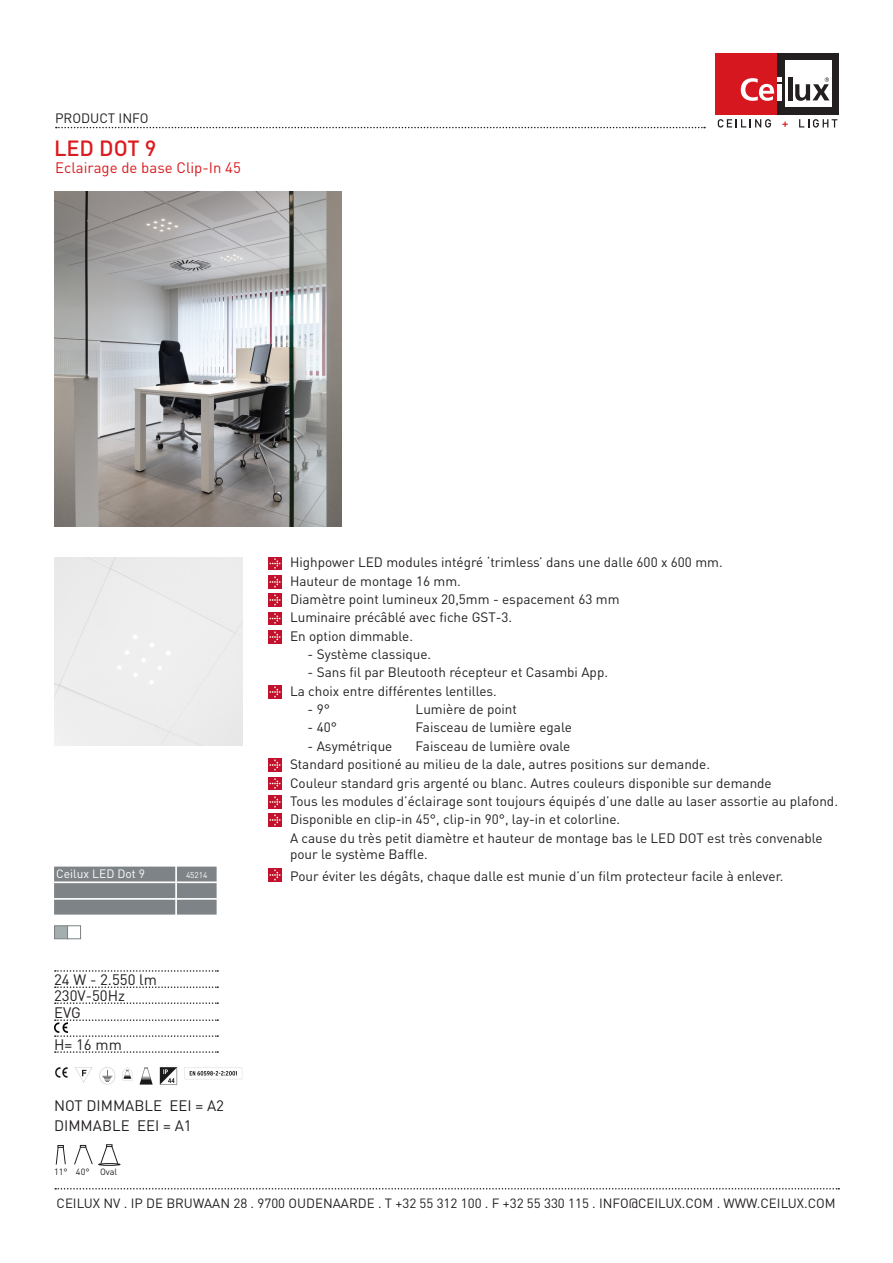
<style>
.page{position:relative;width:893px;height:1263px;background:#fff}
.page>*{position:absolute;margin:0;border:0;box-sizing:border-box;transform-origin:0 0}
.t1{font:500 21.75px "DINOT";color:#db1b1f}
.t2{font:15px "DINOT";color:#231f20}
.t3{font:15px "DINOT";color:#db1b1f}
.t4{font:13.5px "DINOT";color:#231f20}
.t5{font:13.35px "DINOT";color:#231f20}
.t6{font:12px "DINOT";color:#fff}
.t7{font:9px "DINOT";color:#231f20}
.t8{font:8.25px "DINOT";color:#fff}
</style>
<div class="page">
<div style="left:716px;top:53px;width:61px;height:61px;background:#d7171f"></div>
<div style="left:777px;top:53px;width:62px;height:61px;background:#231f20"></div>
<div style="left:785px;top:60px;width:46px;height:47px;background:#fff"></div>
<svg style="left:741px;top:77px;width:40px;height:24px"></svg>
<hr style="left:788px;top:77px;width:4px;height:23px;background:#231f20">
<svg style="left:795px;top:77px;width:34px;height:24px"></svg>
<svg style="left:718px;top:119px;width:53px;height:9px"></svg>
<svg style="left:782px;top:122px;width:6px;height:5px"></svg>
<svg style="left:799px;top:119px;width:38px;height:9px"></svg>
<svg style="left:56px;top:127px;width:649px;height:1px"></svg>
<svg style="left:55px;top:970px;width:163px;height:2px"></svg>
<svg style="left:55px;top:986px;width:163px;height:2px"></svg>
<svg style="left:55px;top:1002px;width:163px;height:2px"></svg>
<svg style="left:55px;top:1051px;width:163px;height:2px"></svg>
<svg style="left:55px;top:1188px;width:784px;height:1px"></svg>
<svg style="left:54px;top:1019px;width:164px;height:18px"></svg>
<svg style="left:269px;top:594px;width:12px;height:12px"></svg>
<svg style="left:269px;top:777px;width:12px;height:31px"></svg>
<svg style="left:269px;top:612px;width:12px;height:31px"></svg>
<div style="left:54px;top:866px;width:121px;height:15px;background:#7e8387;border:2px solid #7e8387"></div>
<div style="left:54px;top:883px;width:121px;height:15px;background:#7e8387;border:2px solid #7e8387"></div>
<div style="left:54px;top:900px;width:121px;height:14px;background:#7e8387"></div>
<div style="left:177px;top:866px;width:40px;height:15px;background:#7e8387;border:2px solid #7e8387"></div>
<div style="left:177px;top:883px;width:40px;height:15px;background:#7e8387;border:2px solid #7e8387"></div>
<div style="left:177px;top:900px;width:40px;height:14px;background:#7e8387"></div>
<div style="left:54px;top:925px;width:14px;height:14px;background:#a5aeae;border:1px solid #7d8184"></div>
<div style="left:67px;top:925px;width:14px;height:14px;background:#fff;border:1px solid #7d8184"></div>
<img style="left:55px;top:1067px;width:188px;height:18px">
<svg style="left:269px;top:685px;width:12px;height:13px"></svg>
<svg style="left:269px;top:814px;width:12px;height:12px"></svg>
<svg style="left:269px;top:868px;width:12px;height:13px"></svg>
<svg style="left:269px;top:557px;width:12px;height:31px"></svg>
<svg style="left:269px;top:759px;width:12px;height:12px"></svg>
<svg style="left:56px;top:1145px;width:10px;height:20px"></svg>
<svg style="left:74px;top:1145px;width:19px;height:20px"></svg>
<svg style="left:100px;top:1144px;width:19px;height:20px"></svg>
<div style="left:98px;top:1163px;width:22px;height:3px;border:1px solid #231f20;border-radius:50%"></div>
<img style="left:54px;top:191px;width:287px;height:335px">
<div style="left:54px;top:557px;width:188px;height:188px;background:#ededed"></div>
<p class="t4" style="left:55px;top:109px;width:95px">PRODUCT INFO</p>
<p class="t1" style="left:54px;top:133px;width:104px">LED DOT 9</p>
<p class="t3" style="left:55px;top:157px;width:187px">Eclairage de base Clip-In 45</p>
<p class="t6" style="left:56px;top:865px;width:90px">Ceilux LED Dot 9</p>
<p class="t8" style="left:186px;top:869px;width:23px">45214</p>
<p class="t2" style="left:54px;top:969px;width:104px">24 W - 2.550 lm</p>
<p class="t2" style="left:54px;top:985px;width:73px">230V-50Hz</p>
<p class="t2" style="left:54px;top:1002px;width:28px">EVG</p>
<p class="t2" style="left:54px;top:1034px;width:69px">H= 16 mm</p>
<p class="t2" style="left:54px;top:1095px;width:171px">NOT DIMMABLE EEI = A2</p>
<p class="t2" style="left:54px;top:1116px;width:139px">DIMMABLE EEI = A1</p>
<p class="t7" style="left:54px;top:1165px;width:15px">11°</p>
<p class="t7" style="left:76px;top:1165px;width:15px">40°</p>
<p class="t7" style="left:100px;top:1165px;width:19px">Oval</p>
<p class="t4" style="left:290px;top:553px;width:434px">Highpower LED modules intégré ‘trimless’ dans une dalle 600 x 600 mm.</p>
<p class="t4" style="left:290px;top:572px;width:172px">Hauteur de montage 16 mm.</p>
<p class="t4" style="left:290px;top:590px;width:331px">Diamètre point lumineux 20,5mm - espacement 63 mm</p>
<p class="t4" style="left:290px;top:608px;width:224px">Luminaire précâblé avec fiche GST-3.</p>
<p class="t4" style="left:290px;top:627px;width:124px">En option dimmable.</p>
<p class="t4" style="left:308px;top:645px;width:125px">- Système classique.</p>
<p class="t4" style="left:308px;top:663px;width:302px">- Sans fil par Bleutooth récepteur et Casambi App.</p>
<p class="t4" style="left:290px;top:682px;width:208px">La choix entre différentes lentilles.</p>
<p class="t4" style="left:308px;top:700px;width:24px">- 9°</p>
<p class="t4" style="left:416px;top:700px;width:103px">Lumière de point</p>
<p class="t4" style="left:308px;top:718px;width:31px">- 40°</p>
<p class="t4" style="left:416px;top:718px;width:158px">Faisceau de lumière egale</p>
<p class="t4" style="left:308px;top:737px;width:86px">- Asymétrique</p>
<p class="t4" style="left:416px;top:737px;width:156px">Faisceau de lumière ovale</p>
<p class="t4" style="left:290px;top:755px;width:422px">Standard positioné au milieu de la dale, autres positions sur demande.</p>
<p class="t4" style="left:290px;top:773px;width:483px">Couleur standard gris argenté ou blanc. Autres couleurs disponible sur demande</p>
<p class="t4" style="left:290px;top:792px;width:549px">Tous les modules d’éclairage sont toujours équipés d’une dalle au laser assortie au plafond.</p>
<p class="t4" style="left:290px;top:810px;width:332px">Disponible en clip-in 45°, clip-in 90°, lay-in et colorline.</p>
<p class="t4" style="left:290px;top:828px;width:534px">A cause du très petit diamètre et hauteur de montage bas le LED DOT est très convenable</p>
<p class="t4" style="left:290px;top:845px;width:139px">pour le système Baffle.</p>
<p class="t4" style="left:290px;top:866px;width:495px">Pour éviter les dégâts, chaque dalle est munie d’un film protecteur facile à enlever.</p>
<p class="t5" style="left:57px;top:1194px;width:781px">CEILUX NV . IP DE BRUWAAN 28 . 9700 OUDENAARDE . T +32 55 312 100 . F +32 55 330 115 . INFO@CEILUX.COM . WWW.CEILUX.COM</p>
</div>
